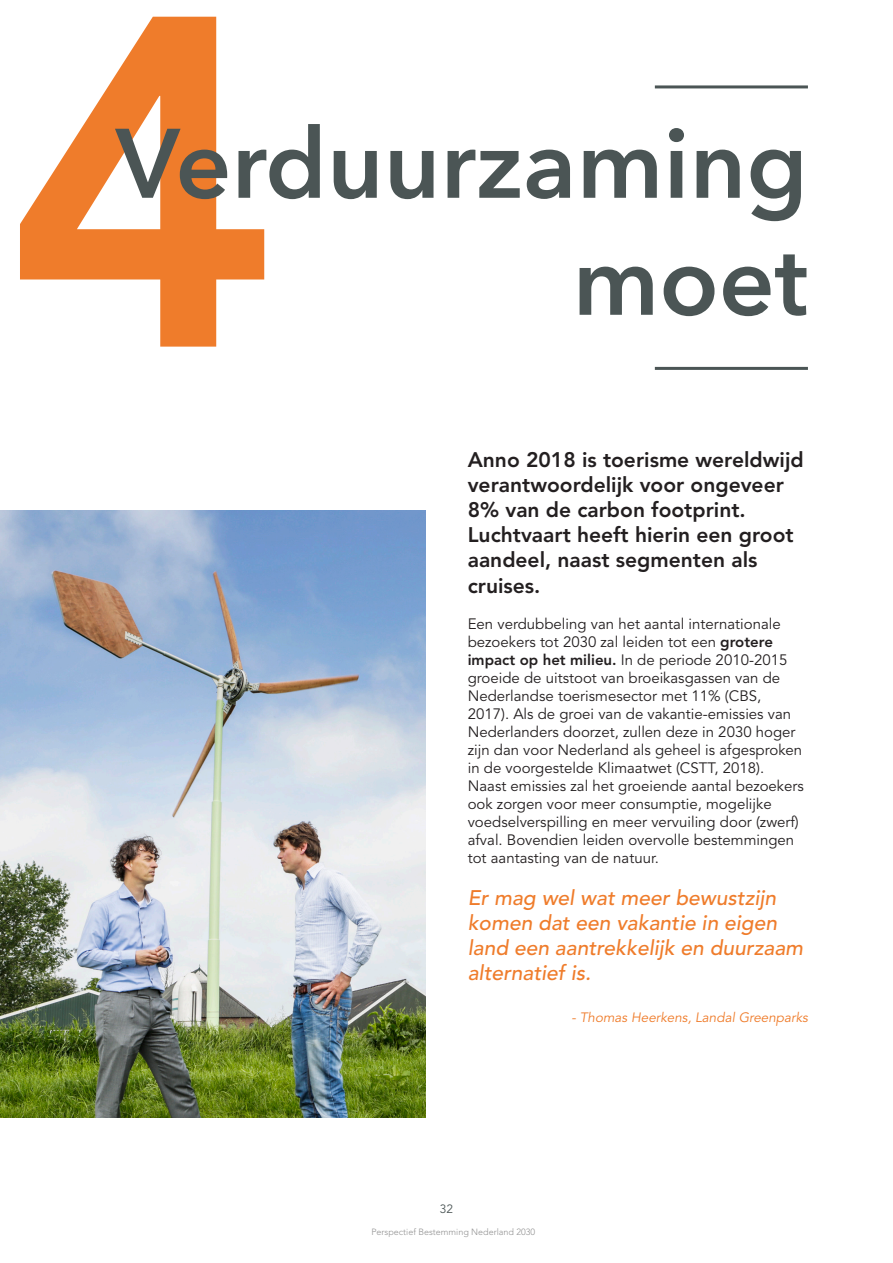
<style>
.page{position:relative;width:893px;height:1263px;background:#fff}
.page>*{position:absolute;margin:0;border:0;box-sizing:border-box;transform-origin:0 0}
.t1{font:800 465.9px "Avenir LT Std";color:#ef7c2b}
.t2{font:600 97.5px/117px "Avenir Next";color:#4b5555;text-align:right}
.t3{font:800 21px/25.2px "Avenir LT Std";color:#231f20}
.t4{font:italic 500 21px/25.2px "Avenir LT Std";color:#ef7c2b}
.t5{font:15px/18px "Avenir LT Std";color:#231f20}
.t6{font:italic 13.5px "Avenir LT Std";color:#ef7c2b}
.t7{font:12px "Avenir LT Std";color:#4b5555}
.t8{font:300 9px "Avenir LT Std";color:#929292}
.s1{font-weight:800}
</style>
<div class="page">
<img style="left:0;top:510px;width:425px;height:608px">
<hr style="left:655px;top:85px;width:153px;height:3px;background:#4b5555">
<hr style="left:655px;top:367px;width:153px;height:3px;background:#4b5555">
<h1 class="t1" style="left:4px;top:-91px;width:277px">4</h1>
<h2 class="t2" style="left:116px;top:103px;width:693px">Verduurzaming moet</h2>
<h3 class="t3" style="left:468px;top:447px;width:337px">Anno 2018 is toerisme wereldwijd verantwoordelijk voor ongeveer<br>8% van de carbon footprint.<br>Luchtvaart heeft hierin een groot aandeel, naast segmenten als cruises.</h3>
<p class="t5" style="left:468px;top:615px;width:338px">Een verdubbeling van het aantal internationale bezoekers tot 2030 zal leiden tot een <span class="s1">grotere impact op het milieu.</span> In de periode 2010-2015 groeide de uitstoot van broeikasgassen van de Nederlandse toerismesector met 11% (CBS, 2017). Als de groei van de vakantie-emissies van Nederlanders doorzet, zullen deze in 2030 hoger zijn dan voor Nederland als geheel is afgesproken in de voorgestelde Klimaatwet (CSTT, 2018).<br>Naast emissies zal het groeiende aantal bezoekers ook zorgen voor meer consumptie, mogelijke voedselverspilling en meer vervuiling door (zwerf) afval. Bovendien leiden overvolle bestemmingen tot aantasting van de natuur.</p>
<h3 class="t4" style="left:468px;top:885px;width:337px">Er mag wel wat meer bewustzijn komen dat een vakantie in eigen land een aantrekkelijk en duurzaam alternatief is.</h3>
<p class="t6" style="left:572px;top:1009px;width:238px">- Thomas Heerkens, Landal Greenparks</p>
<p class="t7" style="left:440px;top:1201px;width:15px">32</p>
<p class="t8" style="left:371px;top:1226px;width:165px">Perspectief Bestemming Nederland 2030</p>
</div>
